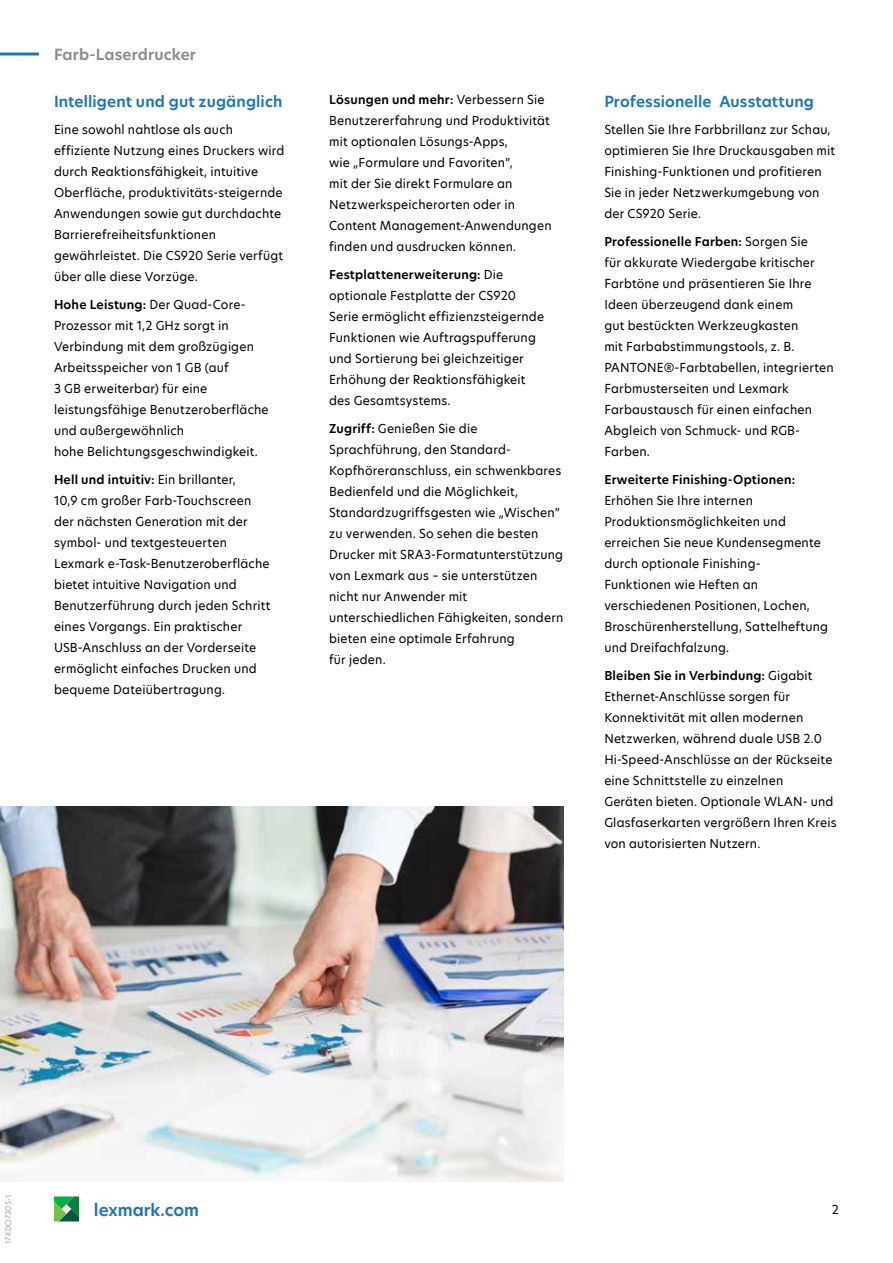
<style>
.page{position:relative;width:893px;height:1263px;background:#fff}
.page>*{position:absolute;margin:0;border:0;box-sizing:border-box;transform-origin:0 0}
.t1{font:600 16.5px "TP Hero";color:#1c75bc}
.t2{font:600 15px "TP Hero";letter-spacing:.01em;color:#1c75bc}
.t3{font:600 15px "TP Hero";letter-spacing:.01em;color:#888a8d}
.t4{font:12px/21px "TP Hero";letter-spacing:.015em;color:#000}
.t5{font:600 12px "TP Hero";letter-spacing:.015em;color:#000}
.t6{font:300 7.5px "TP Hero";letter-spacing:.025em;color:#888a8d}
.s1{font-weight:600}
</style>
<div class="page">
<hr style="left:0;top:52px;width:39px;height:3px;background:#1c75bc">
<svg style="left:54px;top:1196px;width:25px;height:25px"></svg>
<img style="left:0;top:806px;width:564px;height:376px">
<p class="t3" style="left:54px;top:44px;width:144px">Farb-Laserdrucker</p>
<p class="t2" style="left:54px;top:91px;width:230px">Intelligent und gut zugänglich</p>
<p class="t4" style="left:54px;top:119px;width:232px">Eine sowohl nahtlose als auch effiziente Nutzung eines Druckers wird durch Reaktionsfähigkeit, intuitive Oberfläche, produktivitäts-steigernde Anwendungen sowie gut durchdachte Barrierefreiheitsfunktionen gewährleistet. Die CS920 Serie verfügt über alle diese Vorzüge.</p>
<p class="t4" style="left:54px;top:294px;width:216px"><span class="s1">Hohe Leistung:</span> Der Quad-Core-<br>Prozessor mit 1,2 GHz sorgt in<br>Verbindung mit dem großzügigen<br>Arbeitsspeicher von 1 GB (auf<br>3 GB erweiterbar) für eine leistungsfähige Benutzeroberfläche und außergewöhnlich<br>hohe Belichtungsgeschwindigkeit.</p>
<p class="t4" style="left:54px;top:469px;width:218px"><span class="s1">Hell und intuitiv:</span> Ein brillanter,<br>10,9 cm großer Farb-Touchscreen der nächsten Generation mit der symbol- und textgesteuerten Lexmark e-Task-Benutzeroberfläche bietet intuitive Navigation und Benutzerführung durch jeden Schritt eines Vorgangs. Ein praktischer USB-Anschluss an der Vorderseite ermöglicht einfaches Drucken und bequeme Dateiübertragung.</p>
<p class="t4" style="left:329px;top:89px;width:224px"><span class="s1">Lösungen und mehr:</span> Verbessern Sie<br>Benutzererfahrung und Produktivität mit optionalen Lösungs-Apps,<br>wie „Formulare und Favoriten”,<br>mit der Sie direkt Formulare an<br>Netzwerkspeicherorten oder in<br>Content Management-Anwendungen finden und ausdrucken können.</p>
<p class="t4" style="left:329px;top:264px;width:216px"><span class="s1">Festplattenerweiterung:</span> Die optionale Festplatte der CS920<br>Serie ermöglicht effizienzsteigernde<br>Funktionen wie Auftragspufferung und Sortierung bei gleichzeitiger<br>Erhöhung der Reaktionsfähigkeit des Gesamtsystems.</p>
<p class="t4" style="left:329px;top:418px;width:236px"><span class="s1">Zugriff:</span> Genießen Sie die<br>Sprachführung, den Standard-<br>Kopfhöreranschluss, ein schwenkbares<br>Bedienfeld und die Möglichkeit,<br>Standardzugriffsgesten wie „Wischen” zu verwenden. So sehen die besten<br>Drucker mit SRA3-Formatunterstützung von Lexmark aus – sie unterstützen nicht nur Anwender mit unterschiedlichen Fähigkeiten, sondern bieten eine optimale Erfahrung<br>für jeden.</p>
<p class="t2" style="left:604px;top:91px;width:211px">Professionelle Ausstattung</p>
<p class="t4" style="left:604px;top:119px;width:232px">Stellen Sie Ihre Farbbrillanz zur Schau, optimieren Sie Ihre Druckausgaben mit Finishing-Funktionen und profitieren Sie in jeder Netzwerkumgebung von der CS920 Serie.</p>
<p class="t4" style="left:604px;top:231px;width:231px"><span class="s1">Professionelle Farben:</span> Sorgen Sie<br>für akkurate Wiedergabe kritischer<br>Farbtöne und präsentieren Sie Ihre<br>Ideen überzeugend dank einem<br>gut bestückten Werkzeugkasten<br>mit Farbabstimmungstools, z. B.<br>PANTONE®-Farbtabellen, integrierten<br>Farbmusterseiten und Lexmark<br>Farbaustausch für einen einfachen<br>Abgleich von Schmuck- und RGB-<br>Farben.</p>
<p class="t5" style="left:604px;top:471px;width:192px">Erweiterte Finishing-Optionen:</p>
<p class="t4" style="left:604px;top:490px;width:225px">Erhöhen Sie Ihre internen<br>Produktionsmöglichkeiten und erreichen Sie neue Kundensegmente durch optionale Finishing-<br>Funktionen wie Heften an verschiedenen Positionen, Lochen,<br>Broschürenherstellung, Sattelheftung und Dreifachfalzung.</p>
<p class="t4" style="left:604px;top:664px;width:234px"><span class="s1">Bleiben Sie in Verbindung:</span> Gigabit Ethernet-Anschlüsse sorgen für Konnektivität mit allen modernen Netzwerken, während duale USB 2.0<br>Hi-Speed-Anschlüsse an der Rückseite eine Schnittstelle zu einzelnen<br>Geräten bieten. Optionale WLAN- und Glasfaserkarten vergrößern Ihren Kreis von autorisierten Nutzern.</p>
<p class="t6" style="left:3px;top:1244px;width:50px;rotate:-90deg">17KDO7305-1</p>
<h1 class="t1" style="left:94px;top:1198px;width:106px">lexmark.com</h1>
<p class="t4" style="left:832px;top:1199px;width:9px">2</p>
</div>
